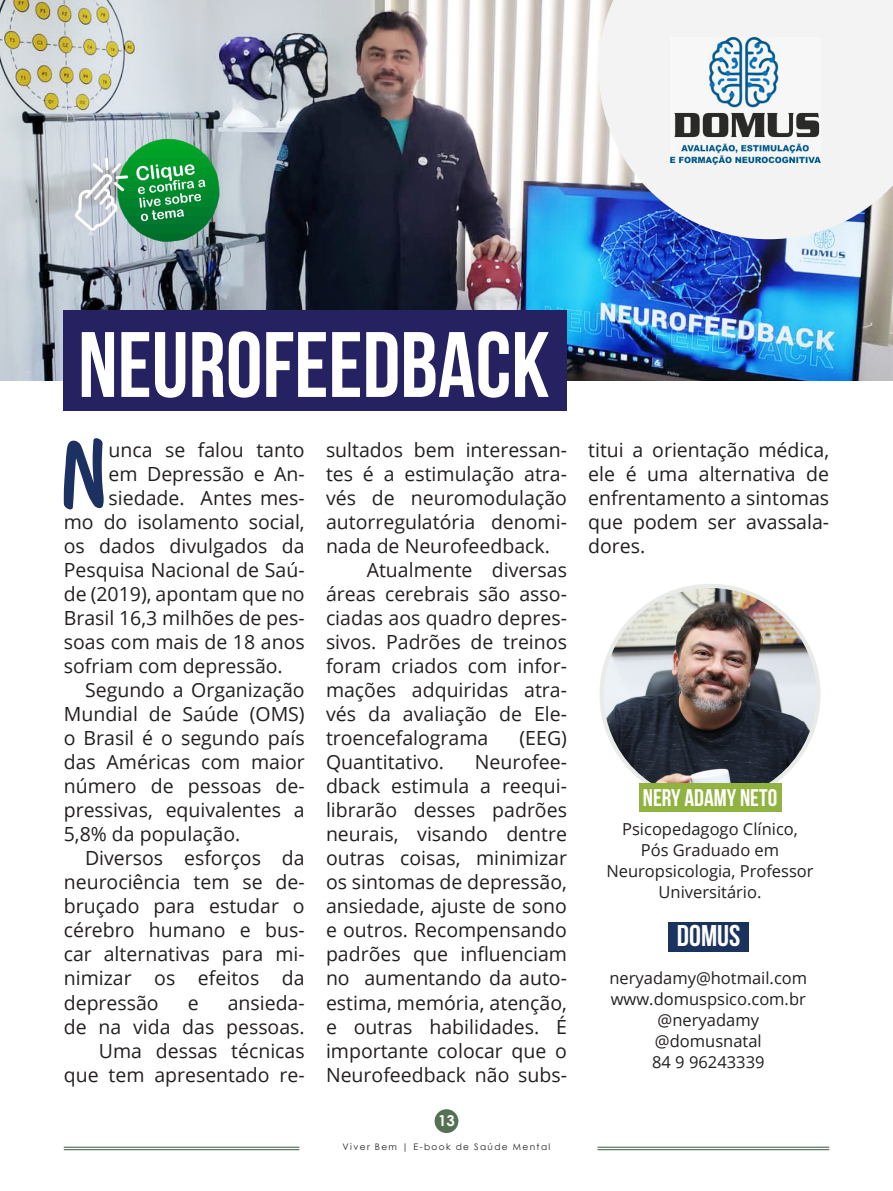
<style>
.page{position:relative;width:893px;height:1191px;background:#fff}
.page>*{position:absolute;margin:0;border:0;box-sizing:border-box;transform-origin:0 0}
.Retranca{font:700 92.55px "Bebas Neue";color:#fff}
.Capitular{font:76.8px "Baby Snail";color:#1c3161}
.Assinatura{font:700 30px "Bebas Neue";color:#fff}
.Assinatura-2{font:24px "Bebas Neue";color:#fff}
.Ebook{font:19.5px/24px "Open Sans";color:#231f20;text-align:justify}
.Capitular-2{font:19.5px "Open Sans";color:#231f20}
.Assinatura-3{font:16.5px/21px "Open Sans";color:#231f20;text-align:center}
.t1{font:700 15px "Century Gothic";color:#fff}
.t2{font:9px "Century Gothic";letter-spacing:.15em;color:#231f20}
</style>
<div class="page">
<hr style="left:64px;top:1147px;width:235px;height:1px;background:#37573b">
<hr style="left:64px;top:1149px;width:235px;height:1px;background:#37573b">
<div style="left:435px;top:1109px;width:23px;height:24px;background:#557154;border-radius:50%"></div>
<hr style="left:597px;top:1147px;width:232px;height:1px;background:#37573b">
<hr style="left:597px;top:1149px;width:232px;height:1px;background:#37573b">
<div style="left:668px;top:922px;width:81px;height:29px;background:#1a335e"></div>
<img style="left:601px;top:586px;width:217px;height:217px;border-radius:108px">
<div style="left:639px;top:784px;width:142px;height:28px;background:#90b240"></div>
<img style="left:0;top:0;width:893px;height:380px">
<div style="left:64px;top:310px;width:503px;height:100px;background:#262161"></div>
<svg style="left:599px;top:0;width:294px;height:239px;fill:#f3f3f3"></svg>
<img style="left:671px;top:37px;width:150px;height:128px">
<img style="left:64px;top:136px;width:161px;height:112px">
<p class="Retranca" style="left:78px;top:314px;width:473px">NEUROFEEDBACK</p>
<p class="Capitular" style="left:60px;top:434px;width:44px">N</p>
<p class="Capitular-2" style="left:109px;top:437px;width:198px">unca se falou tanto</p>
<p class="Capitular-2" style="left:109px;top:461px;width:198px">em Depressão e An-</p>
<p class="Capitular-2" style="left:109px;top:485px;width:198px">siedade. Antes mes-</p>
<p class="Capitular-2" style="left:64px;top:509px;width:242px">mo do isolamento social,</p>
<p class="Capitular-2" style="left:64px;top:533px;width:242px">os dados divulgados da</p>
<p class="Capitular-2" style="left:64px;top:557px;width:242px">Pesquisa Nacional de Saú-</p>
<p class="Capitular-2" style="left:64px;top:581px;width:242px">de (2019), apontam que no</p>
<p class="Capitular-2" style="left:64px;top:605px;width:242px">Brasil 16,3 milhões de pes-</p>
<p class="Capitular-2" style="left:64px;top:629px;width:242px">soas com mais de 18 anos</p>
<p class="Capitular-2" style="left:64px;top:653px;width:221px">sofriam com depressão.</p>
<p class="Ebook" style="left:64px;top:678px;width:242px;text-indent:21px">Segundo a Organização Mundial de Saúde (OMS) o Brasil é o segundo país das Américas com maior número de pessoas de&shy;pressivas, equivalentes a 5,8% da população.</p>
<p class="Ebook" style="left:64px;top:846px;width:242px;text-indent:21px">Diversos esforços da neurociência tem se de&shy;bruçado para estudar o cérebro humano e bus&shy;car alternativas para mi&shy;nimizar os efeitos da depressão</p>
<p class="Ebook" style="left:64px;top:990px;width:242px;text-align:right">ansieda-<br>de na vida das pessoas.</p>
<p class="Ebook" style="left:64px;top:1038px;width:242px;text-align:right">Uma dessas técnicas que tem apresentado re-</p>
<p class="Ebook" style="left:188px;top:990px;width:12px">e</p>
<p class="Ebook" style="left:326px;top:438px;width:242px">sultados bem interessan&shy;tes é a estimulação atra&shy;vés de neuromodulação autorregulatória denomi&shy;nada de Neurofeedback.</p>
<p class="Ebook" style="left:326px;top:558px;width:242px;text-indent:41px">Atualmente diversas áreas cerebrais são asso&shy;ciadas aos quadro depres&shy;sivos. Padrões de treinos foram criados com infor&shy;mações adquiridas atra&shy;vés da avaliação de Ele&shy;troencefalograma</p>
<p class="Ebook" style="left:520px;top:726px;width:49px">(EEG)</p>
<p class="Ebook" style="left:326px;top:750px;width:242px;text-indent:149px">Neurofee&shy;dback estimula a reequi&shy;librarão desses padrões neurais, visando dentre outras coisas, minimizar os sintomas de depressão, ansiedade, ajuste de sono e outros. Recompensando padrões que influenciam no aumentando da auto&shy;estima, memória, atenção, e outras habilidades. É importante colocar que o Neurofeedback não subs-</p>
<p class="Ebook" style="left:326px;top:750px;width:120px">Quantitativo.</p>
<p class="t1" style="left:438px;top:1110px;width:18px">13</p>
<p class="t2" style="left:343px;top:1140px;width:209px">Viver Bem | E-book de Saúde Mental</p>
<p class="Ebook" style="left:588px;top:438px;width:242px">titui a orientação médica, ele é uma alternativa de enfrentamento a sintomas que podem ser avassala&shy;dores.</p>
<p class="Assinatura-2" style="left:643px;top:785px;width:136px">NERY ADAMY NETO</p>
<p class="Assinatura-3" style="left:606px;top:818px;width:209px">Psicopedagogo Clínico,<br>Pós Graduado em<br>Neuropsicologia, Professor<br>Universitário.</p>
<p class="Assinatura" style="left:677px;top:919px;width:65px">DOMUS</p>
<p class="Assinatura-3" style="left:609px;top:966px;width:199px">neryadamy@hotmail.com</p>
<p class="Assinatura-3" style="left:611px;top:987px;width:197px">www.domuspsico.com.br</p>
<p class="Assinatura-3" style="left:658px;top:1008px;width:103px">@neryadamy</p>
<p class="Assinatura-3" style="left:655px;top:1029px;width:108px">@domusnatal</p>
<p class="Assinatura-3" style="left:652px;top:1050px;width:114px">84 9 96243339</p>
</div>
